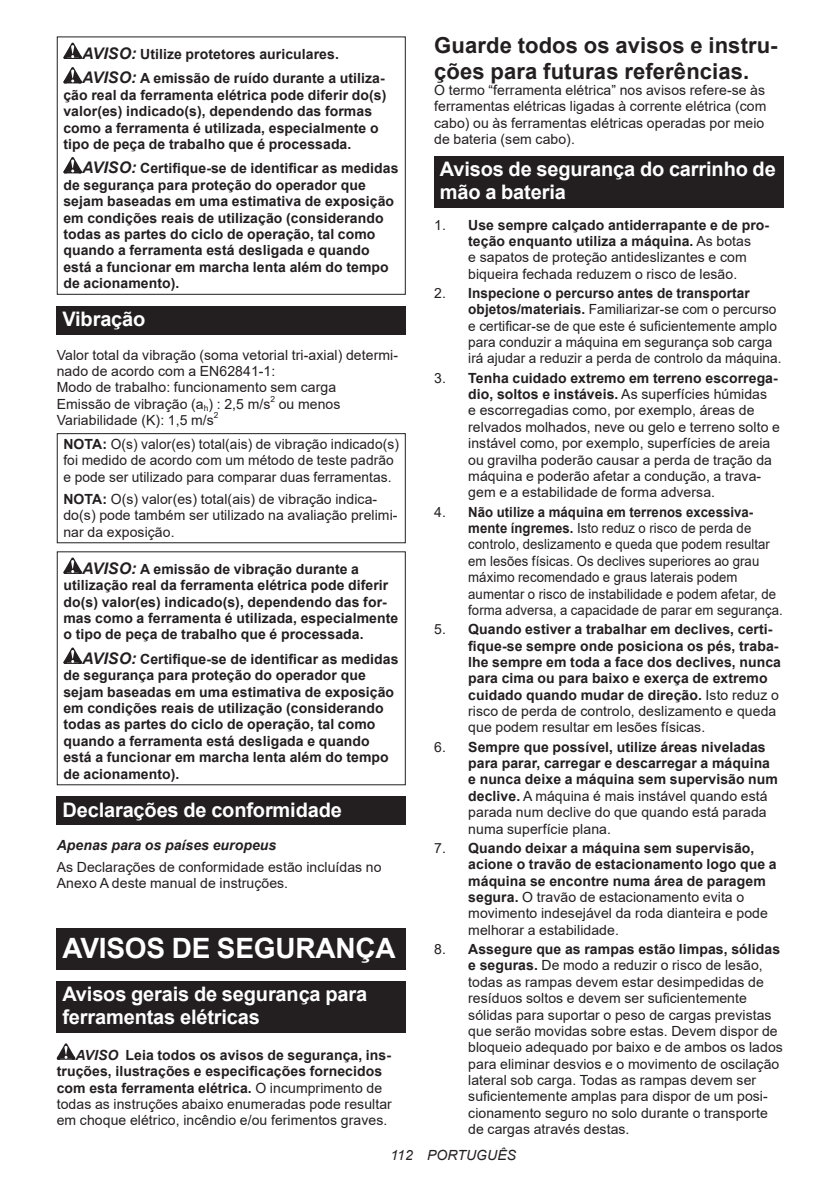
<style>
.page{position:relative;width:840px;height:1191px;background:#fff}
.page>*{position:absolute;margin:0;border:0;box-sizing:border-box;transform-origin:0 0}
.t1{font:700 28px "Arial";letter-spacing:-.01em;color:#fff}
.t2{font:700 22px/25.8px "Arial";letter-spacing:.005em;color:#231f20}
.t3{font:700 20px/23.4px "Arial";letter-spacing:-.01em;color:#fff}
.t4{font:14px/16.4px "Arial";letter-spacing:.005em;color:#231f20}
.t5{font:700 14px/16.4px "Arial";letter-spacing:.005em;color:#231f20}
.t6{font:italic 700 14px "Arial";letter-spacing:.005em;color:#231f20}
.t7{font:italic 14px "Arial";letter-spacing:.005em;color:#231f20}
.t8{font:8.4px "Arial";color:#231f20}
.s1{font-style:italic;font-size:16px}
.s2{font-weight:700}
.s3{font-weight:700;font-style:italic}
.s4{font-weight:400}
</style>
<div class="page">
<svg style="left:63px;top:43px;width:19px;height:16px"></svg>
<svg style="left:63px;top:67px;width:19px;height:16px"></svg>
<svg style="left:63px;top:157px;width:19px;height:16px"></svg>
<div style="left:57px;top:36px;width:348px;height:259px;border:1px solid #231f20"></div>
<div style="left:57px;top:306px;width:348px;height:29px;background:#231f20"></div>
<div style="left:57px;top:433px;width:348px;height:110px;border:1px solid #231f20"></div>
<svg style="left:63px;top:557px;width:19px;height:17px"></svg>
<svg style="left:63px;top:647px;width:19px;height:17px"></svg>
<div style="left:57px;top:796px;width:348px;height:29px;background:#231f20"></div>
<div style="left:57px;top:928px;width:348px;height:41px;background:#231f20"></div>
<div style="left:57px;top:980px;width:348px;height:52px;background:#231f20"></div>
<svg style="left:57px;top:1043px;width:18px;height:16px"></svg>
<div style="left:434px;top:155px;width:348px;height:52px;background:#231f20"></div>
<p class="t5" style="left:82px;top:42px;width:304px;line-height:24.4px"><span class="s1">AVISO:</span> Utilize protetores auriculares.<br><span class="s1">AVISO:</span> A emissão de ruído durante a utiliza-</p>
<p class="t5" style="left:63px;top:87px;width:324px">ção real da ferramenta elétrica pode diferir do(s) valor(es) indicado(s), dependendo das formas como a ferramenta é utilizada, especialmente o tipo de peça de trabalho que é processada.</p>
<p class="t5" style="left:63px;top:160px;width:336px;text-indent:19px"><span class="s1">AVISO:</span> Certifique-se de identificar as medidas de segurança para proteção do operador que sejam baseadas em uma estimativa de exposição em condições reais de utilização (considerando todas as partes do ciclo de operação, tal como quando a ferramenta está desligada e quando está a funcionar em marcha lenta além do tempo de acionamento).</p>
<h3 class="t3" style="left:62px;top:308px;width:84px">Vibração</h3>
<p class="t4" style="left:57px;top:346px;width:342px">Valor total da vibração (soma vetorial tri-axial) determi&shy;nado de acordo com a EN62841-1:<br>Modo de trabalho: funcionamento sem carga<br>Emissão de vibração (a<sub>h</sub>) : 2,5 m/s</p>
<p class="t8" style="left:270px;top:393px;width:6px">2</p>
<p class="t4" style="left:278px;top:395px;width:63px">ou menos</p>
<p class="t4" style="left:57px;top:412px;width:159px">Variabilidade (K): 1,5 m/s</p>
<p class="t8" style="left:214px;top:409px;width:6px">2</p>
<p class="t4" style="left:63px;top:436px;width:337px"><span class="s2">NOTA:</span> O(s) valor(es) total(ais) de vibração indicado(s) foi medido de acordo com um método de teste padrão e pode ser utilizado para comparar duas ferramentas.</p>
<p class="t4" style="left:63px;top:490px;width:335px"><span class="s2">NOTA:</span> O(s) valor(es) total(ais) de vibração indica&shy;do(s) pode também ser utilizado na avaliação prelimi&shy;nar da exposição.</p>
<p class="t5" style="left:63px;top:561px;width:336px;text-indent:19px"><span class="s1">AVISO:</span> A emissão de vibração durante a utilização real da ferramenta elétrica pode diferir do(s) valor(es) indicado(s), dependendo das for&shy;mas como a ferramenta é utilizada, especialmente o tipo de peça de trabalho que é processada.</p>
<p class="t5" style="left:63px;top:651px;width:336px;text-indent:19px"><span class="s1">AVISO:</span> Certifique-se de identificar as medidas de segurança para proteção do operador que sejam baseadas em uma estimativa de exposição em condições reais de utilização (considerando todas as partes do ciclo de operação, tal como quando a ferramenta está desligada e quando está a funcionar em marcha lenta além do tempo de acionamento).</p>
<h3 class="t3" style="left:62px;top:798px;width:281px">Declarações de conformidade</h3>
<p class="t6" style="left:57px;top:835px;width:221px">Apenas para os países europeus</p>
<p class="t4" style="left:57px;top:859px;width:326px">As Declarações de conformidade estão incluídas no<br>Anexo A deste manual de instruções.</p>
<h1 class="t1" style="left:62px;top:928px;width:334px">AVISOS DE SEGURANÇA</h1>
<h3 class="t3" style="left:62px;top:982px;width:306px">Avisos gerais de segurança para ferramentas elétricas</h3>
<p class="t4" style="left:57px;top:1046px;width:336px;text-indent:19px"><span class="s3">AVISO</span> <span class="s2">Leia todos os avisos de segurança, ins&shy;truções, ilustrações e especificações fornecidos com esta ferramenta elétrica.</span> O incumprimento de todas as instruções abaixo enumeradas pode resultar em choque elétrico, incêndio e/ou ferimentos graves.</p>
<h2 class="t2" style="left:434px;top:33px;width:345px">Guarde todos os avisos e instru&shy;ções para futuras referências.</h2>
<p class="t4" style="left:434px;top:82px;width:333px">O termo “ferramenta elétrica” nos avisos refere-se às ferramentas elétricas ligadas à corrente elétrica (com cabo) ou às ferramentas elétricas operadas por meio de bateria (sem cabo).</p>
<h3 class="t3" style="left:439px;top:157px;width:337px">Avisos de segurança do carrinho de mão a bateria</h3>
<p class="t4" style="left:468px;top:216px;width:302px;text-indent:-34px">1. <span class="s2">Use sempre calçado antiderrapante e de pro&shy;teção enquanto utiliza a máquina.</span> As botas<br>e sapatos de proteção antideslizantes e com biqueira fechada reduzem o risco de lesão.</p>
<p class="t4" style="left:468px;top:285px;width:315px;text-indent:-34px">2. <span class="s2">Inspecione o percurso antes de transportar objetos/materiais.</span> Familiarizar-se com o percurso e certificar-se de que este é suficientemente amplo para conduzir a máquina em segurança sob carga irá ajudar a reduzir a perda de controlo da máquina.</p>
<p class="t4" style="left:468px;top:369px;width:313px;text-indent:-34px">3. <span class="s2">Tenha cuidado extremo em terreno escorrega&shy;dio, soltos e instáveis.</span> As superfícies húmidas<br>e escorregadias como, por exemplo, áreas de relvados molhados, neve ou gelo e terreno solto e instável como, por exemplo, superfícies de areia ou gravilha poderão causar a perda de tração da máquina e poderão afetar a condução, a trava&shy;gem e a estabilidade de forma adversa.</p>
<p class="t4" style="left:468px;top:503px;width:316px;text-indent:-34px">4. <span class="s2">Não utilize a máquina em terrenos excessiva&shy;mente íngremes.</span> Isto reduz o risco de perda de controlo, deslizamento e queda que podem resultar em lesões físicas. Os declives superiores ao grau máximo recomendado e graus laterais podem aumentar o risco de instabilidade e podem afetar, de forma adversa, a capacidade de parar em segurança.</p>
<p class="t5" style="left:468px;top:621px;width:314px;text-indent:-34px"><span class="s4">5.</span> Quando estiver a trabalhar em declives, certi&shy;fique-se sempre onde posiciona os pés, traba&shy;lhe sempre em toda a face dos declives, nunca para cima ou para baixo e exerça de extremo cuidado quando mudar de direção. <span class="s4">Isto reduz o risco de perda de controlo, deslizamento e queda que podem resultar em lesões físicas.</span></p>
<p class="t5" style="left:468px;top:738px;width:311px;text-indent:-34px"><span class="s4">6.</span> Sempre que possível, utilize áreas niveladas para parar, carregar e descarregar a máquina e nunca deixe a máquina sem supervisão num declive. <span class="s4">A máquina é mais instável quando está parada num declive do que quando está parada numa superfície plana.</span></p>
<p class="t5" style="left:468px;top:840px;width:310px;text-indent:-34px"><span class="s4">7.</span> Quando deixar a máquina sem supervisão, acione o travão de estacionamento logo que a máquina se encontre numa área de paragem segura. <span class="s4">O travão de estacionamento evita o movimento indesejável da roda dianteira e pode melhorar a estabilidade.</span></p>
<p class="t4" style="left:468px;top:940px;width:316px;text-indent:-34px">8. <span class="s2">Assegure que as rampas estão limpas, sólidas e seguras.</span> De modo a reduzir o risco de lesão, todas as rampas devem estar desimpedidas de resíduos soltos e devem ser suficientemente sólidas para suportar o peso de cargas previstas que serão movidas sobre estas. Devem dispor de bloqueio adequado por baixo e de ambos os lados para eliminar desvios e o movimento de oscilação lateral sob carga. Todas as rampas devem ser suficientemente amplas para dispor de um posi&shy;cionamento seguro no solo durante o transporte de cargas através destas.</p>
<p class="t7" style="left:390px;top:1146px;width:127px">112 PORTUGUÊS</p>
</div>
